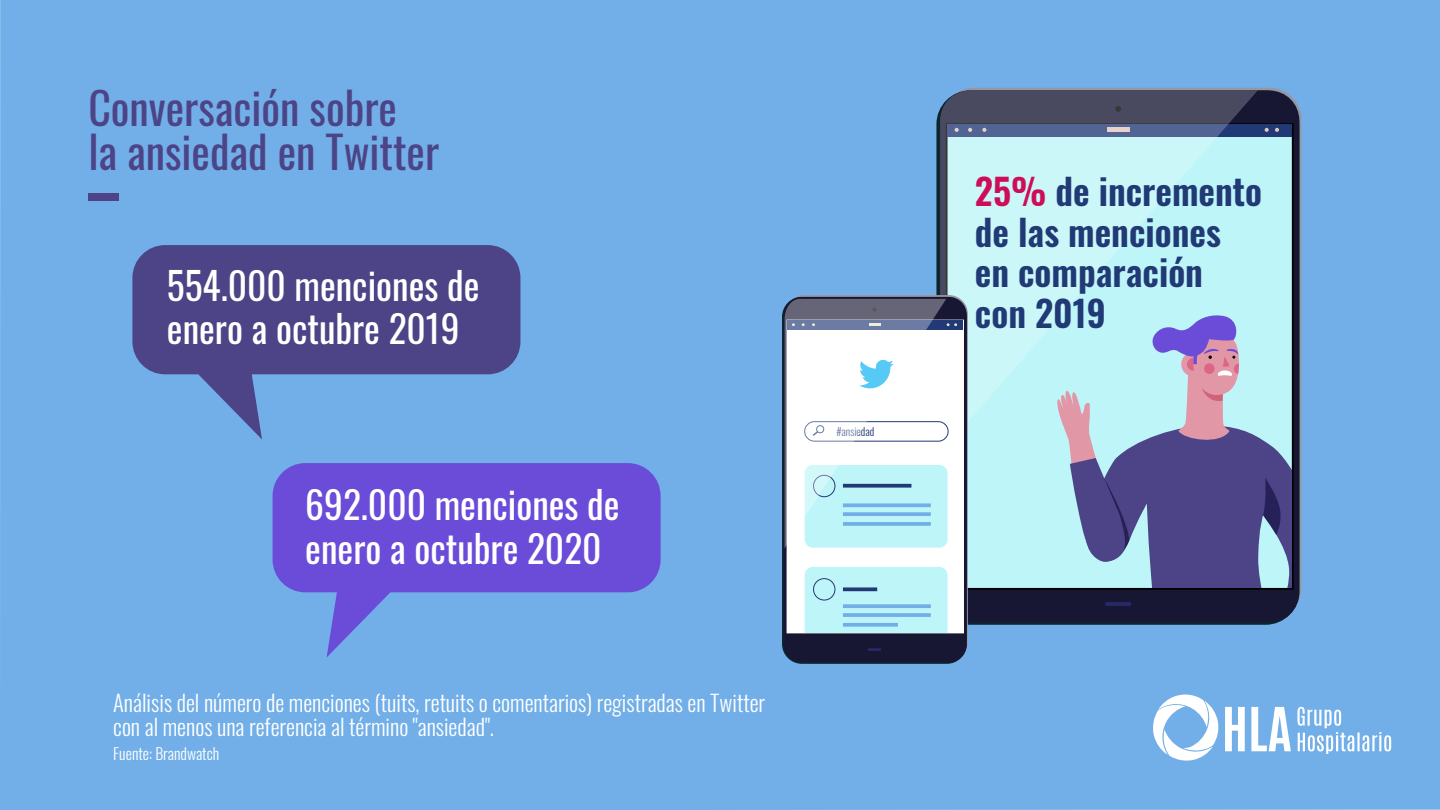
<style>
.page{position:relative;width:1440px;height:810px;background:#72afe8}
.page>*{position:absolute;margin:0;border:0;box-sizing:border-box;transform-origin:0 0}
.t1{font:43.95px/44px "Oswald";color:#4c4486}
.t2{font:37.5px/43.9px "Oswald";color:#fff}
.t3{font:600 36px/40.5px "Oswald";color:#213975}
.t4{font:300 22.5px/24px "Oswald";color:#fff}
.t5{font:300 15.75px "Oswald";color:#fff}
.t6{font:300 10.95px "Oswald";color:#213975}
.s1{color:#ce0d59}
</style>
<div class="page">
<div style="left:88px;top:193px;width:30px;height:8px;background:#4c4486"></div>
<svg style="left:1297px;top:707px;width:94px;height:47px;background:#93c2ed"></svg>
<svg style="left:1225px;top:707px;width:20px;height:44px"></svg>
<svg style="left:1251px;top:707px;width:40px;height:44px"></svg>
<svg style="left:1152px;top:693px;width:67px;height:69px"></svg>
<div style="left:940px;top:90px;width:359px;height:532px;background:#171733;border-radius:30px"></div>
<svg style="left:968px;top:123px;width:326px;height:467px;background:#b0e4e8"></svg>
<hr style="left:1105px;top:602px;width:26px;height:4px;background:#292969;border-radius:2px">
<div style="left:948px;top:124px;width:344px;height:12px;background:#213975"></div>
<svg style="left:1275px;top:128px;width:4px;height:4px"></svg>
<svg style="left:1265px;top:128px;width:4px;height:4px"></svg>
<svg style="left:940px;top:90px;width:318px;height:364px;background:#acd5dc"></svg>
<svg style="left:1057px;top:314px;width:235px;height:274px;background:#8f9ec0"></svg>
<div style="left:784px;top:297px;width:183px;height:365px;background:#171733;border-radius:18px"></div>
<div style="left:787px;top:320px;width:177px;height:313px;background:#fff"></div>
<svg style="left:868px;top:648px;width:13px;height:3px"></svg>
<div style="left:788px;top:320px;width:175px;height:9px;background:#213975"></div>
<div style="left:805px;top:567px;width:143px;height:65px;background:#bdf5f8"></div>
<div style="left:813px;top:578px;width:22px;height:22px;border:1px solid #213975;border-radius:50%"></div>
<svg style="left:843px;top:604px;width:88px;height:4px"></svg>
<hr style="left:843px;top:613px;width:88px;height:4px;background:#72afe8">
<svg style="left:843px;top:623px;width:55px;height:4px"></svg>
<svg style="left:843px;top:587px;width:34px;height:4px"></svg>
<svg style="left:785px;top:299px;width:172px;height:249px;background:#d1e2e9"></svg>
<svg style="left:132px;top:245px;width:388px;height:195px;background:#5867a6"></svg>
<svg style="left:273px;top:463px;width:388px;height:195px;background:#6c6cdd"></svg>
<h1 class="t1" style="left:88px;top:82px;width:352px">Conversación sobre<br>la ansiedad en Twitter</h1>
<h2 class="t2" style="left:167px;top:260px;width:314px">554.000 menciones de enero a octubre 2019</h2>
<h2 class="t2" style="left:305px;top:479px;width:316px">692.000 menciones de enero a octubre 2020</h2>
<p class="t4" style="left:113px;top:689px;width:654px">Análisis del número de menciones (tuits, retuits o comentarios) registradas en Twitter con al menos una referencia al término "ansiedad".</p>
<p class="t5" style="left:113px;top:740px;width:108px">Fuente: Brandwatch</p>
<p class="t6" style="left:837px;top:421px;width:39px">#ansiedad</p>
<h3 class="t3" style="left:975px;top:173px;width:289px"><span class="s1">25%</span> de incremento de las menciones en comparación con 2019</h3>
</div>
